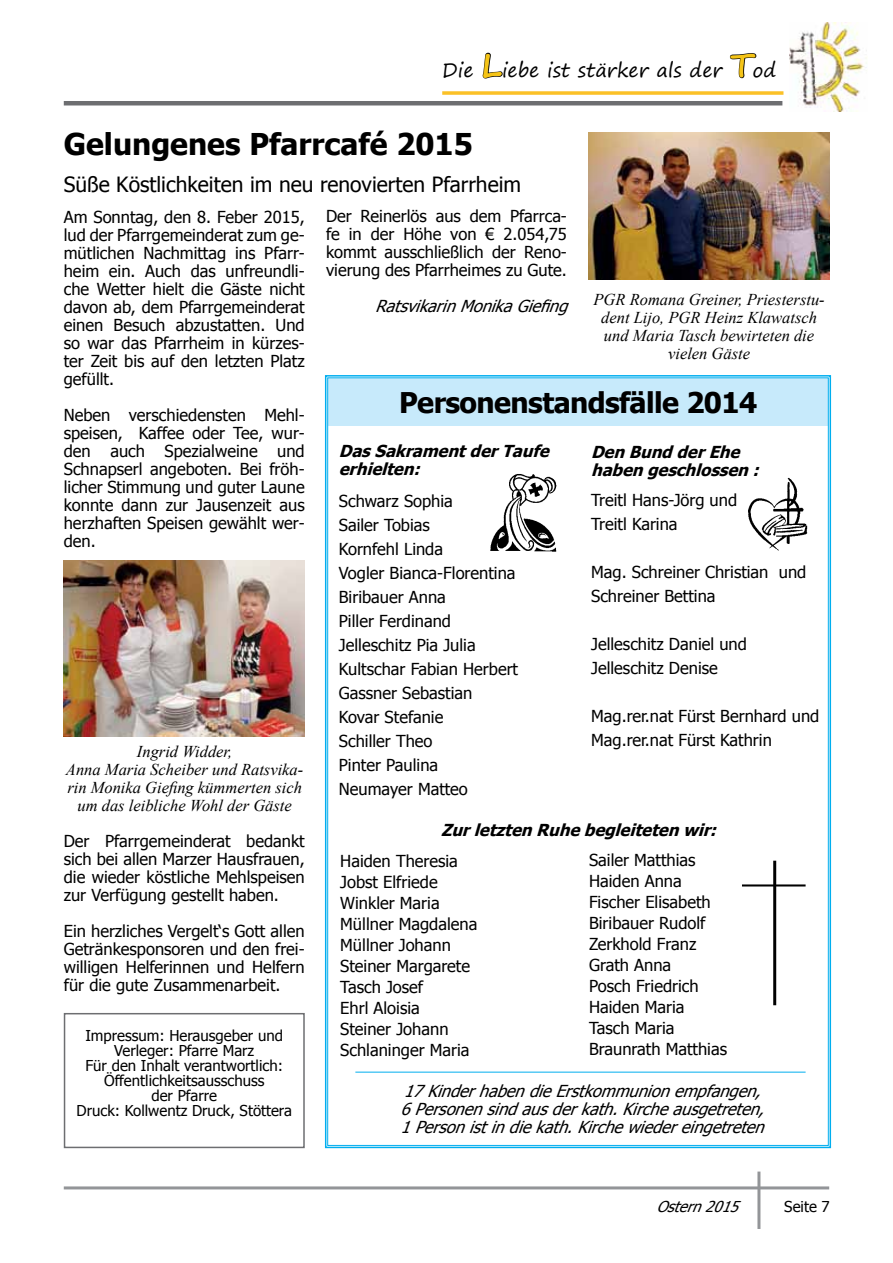
<style>
.page{position:relative;width:893px;height:1263px;background:#fff}
.page>*{position:absolute;margin:0;border:0;box-sizing:border-box;transform-origin:0 0}
.t1{font:700 30px "Tahoma";color:#000}
.t2{font:700 28.5px "Tahoma";letter-spacing:-.02em;color:#000}
.t3{font:21px "Tahoma";color:#000}
.t4{font:19.5px "Segoe Print";color:#000}
.t5{font:16.5px/18px "Tahoma";color:#000}
.t6{font:italic 16.5px/18px "Times New Roman";color:#000;text-align:center}
.t7{font:italic 16.5px/18px "Tahoma";color:#000}
.t8{font:italic 700 16.5px/18px "Tahoma";color:#000}
.t9{font:15px/15px "Tahoma";color:#000;text-align:center}
.t10{font:italic 15px "Tahoma";color:#000}
.s1{font-weight:700;font-size:33px;color:#f5c416}
</style>
<div class="page">
<hr style="left:64px;top:1186px;width:765px;height:3px;background:#939598">
<hr style="left:757px;top:1171px;width:3px;height:58px;background:#939598">
<svg style="left:442px;top:91px;width:341px;height:4px"></svg>
<hr style="left:64px;top:101px;width:718px;height:4px;background:#6d6e71">
<img style="left:789px;top:22px;width:78px;height:90px">
<svg style="left:482px;top:52px;width:21px;height:27px"></svg>
<svg style="left:730px;top:53px;width:27px;height:26px"></svg>
<svg style="left:324px;top:375px;width:508px;height:774px"></svg>
<hr style="left:773px;top:861px;width:3px;height:144px;background:#000">
<hr style="left:742px;top:884px;width:64px;height:2px;background:#000">
<hr style="left:355px;top:1072px;width:451px;height:1px;background:#00aeef">
<img style="left:588px;top:133px;width:241px;height:146px">
<div style="left:64px;top:1013px;width:241px;height:135px;border:2px solid #6d6e71"></div>
<img style="left:64px;top:560px;width:241px;height:176px">
<p class="t4" style="left:442px;top:53px;width:336px">Die <span class="s1">L</span>iebe ist stärker als der <span class="s1">T</span>od</p>
<h1 class="t1" style="left:64px;top:124px;width:411px">Gelungenes Pfarrcafé 2015</h1>
<p class="t3" style="left:64px;top:171px;width:459px">Süße Köstlichkeiten im neu renovierten Pfarrheim</p>
<p class="t5" style="left:64px;top:207px;width:242px;text-align:justify">Am Sonntag, den 8. Feber 2015, lud der Pfarrgemeinderat zum ge&shy;mütlichen Nachmittag ins Pfarr&shy;heim ein. Auch das unfreundli&shy;che Wetter hielt die Gäste nicht davon ab, dem Pfarrgemeinderat einen Besuch abzustatten. Und so war das Pfarrheim in kürzes&shy;ter Zeit bis auf den letzten Platz gefüllt.</p>
<p class="t5" style="left:64px;top:405px;width:242px;text-align:justify">Neben verschiedensten Mehl&shy;speisen, Kaffee oder Tee, wur&shy;den auch Spezialweine und Schnapserl angeboten. Bei fröh&shy;licher Stimmung und guter Laune konnte dann zur Jausenzeit aus herzhaften Speisen gewählt wer&shy;den.</p>
<p class="t5" style="left:326px;top:207px;width:242px;text-align:justify">Der Reinerlös aus dem Pfarrca&shy;fe in der Höhe von € 2.054,75 kommt ausschließlich der Reno&shy;vierung des Pfarrheimes zu Gute.</p>
<p class="t7" style="left:375px;top:297px;width:201px">RatsvikarinMonikaGiefing</p>
<p class="t6" style="left:593px;top:290px;width:233px">PGR Romana Greiner, Priesterstu&shy;dent Lijo, PGR Heinz Klawatsch und Maria Tasch bewirteten die vielen Gäste</p>
<h2 class="t2" style="left:399px;top:382px;width:360px">Personenstandsfälle 2014</h2>
<p class="t8" style="left:339px;top:441px;width:217px">DasSakramentderTaufe erhielten:</p>
<p class="t8" style="left:591px;top:442px;width:175px">DenBundderEhe habengeschlossen:</p>
<p class="t5" style="left:591px;top:487px;width:148px;line-height:24px">Treitl Hans-Jörg und<br>Treitl Karina</p>
<p class="t5" style="left:591px;top:559px;width:217px;line-height:24px">Mag. Schreiner Christian und<br>Schreiner Bettina</p>
<p class="t5" style="left:591px;top:631px;width:157px;line-height:24px">Jelleschitz Daniel und<br>Jelleschitz Denise</p>
<p class="t5" style="left:591px;top:703px;width:230px;line-height:24px">Mag.rer.nat Fürst Bernhard und<br>Mag.rer.nat Fürst Kathrin</p>
<p class="t5" style="left:339px;top:488px;width:181px;line-height:24px">Schwarz Sophia<br>Sailer Tobias<br>Kornfehl Linda<br>Vogler Bianca-Florentina<br>Biribauer Anna<br>Piller Ferdinand<br>Jelleschitz Pia Julia<br>Kultschar Fabian Herbert<br>Gassner Sebastian<br>Kovar Stefanie<br>Schiller Theo<br>Pinter Paulina<br>Neumayer Matteo</p>
<p class="t6" style="left:66px;top:742px;width:239px">Ingrid Widder,<br>Anna Maria Scheiber und Ratsvika&shy;rin Monika Giefing kümmerten sich um das leibliche Wohl der Gäste</p>
<p class="t5" style="left:64px;top:831px;width:242px;text-align:justify">Der Pfarrgemeinderat bedankt sich bei allen Marzer Hausfrauen, die wieder köstliche Mehlspeisen zur Verfügung gestellt haben.</p>
<p class="t5" style="left:64px;top:921px;width:242px;text-align:justify">Ein herzliches Vergelt‘s Gott allen Getränkesponsoren und den frei&shy;willigen Helferinnen und Helfern für die gute Zusammenarbeit.</p>
<p class="t9" style="left:77px;top:1028px;width:217px">Impressum: Herausgeber und<br>Verleger: Pfarre Marz<br>Für den Inhalt verantwortlich:<br>Öffentlichkeitsausschuss<br>der Pfarre<br>Druck: Kollwentz Druck, Stöttera</p>
<p class="t8" style="left:441px;top:820px;width:282px">ZurletztenRuhebegleitetenwir:</p>
<p class="t5" style="left:340px;top:850px;width:139px;line-height:21px">Haiden Theresia<br>Jobst Elfriede<br>Winkler Maria<br>Müllner Magdalena<br>Müllner Johann<br>Steiner Margarete<br>Tasch Josef<br>Ehrl Aloisia<br>Steiner Johann<br>Schlaninger Maria</p>
<p class="t5" style="left:589px;top:849px;width:140px;line-height:21px">Sailer Matthias<br>Haiden Anna<br>Fischer Elisabeth<br>Biribauer Rudolf<br>Zerkhold Franz<br>Grath Anna<br>Posch Friedrich<br>Haiden Maria<br>Tasch Maria<br>Braunrath Matthias</p>
<p class="t7" style="left:400px;top:1081px;width:372px">17KinderhabendieErstkommunionempfangen,<br>6Personensindausderkath.Kircheausgetreten,<br>1Personistindiekath.Kirchewiedereingetreten</p>
<p class="t10" style="left:656px;top:1196px;width:90px">Ostern2015</p>
<p class="t9" style="left:784px;top:1198px;width:47px">Seite 7</p>
</div>
